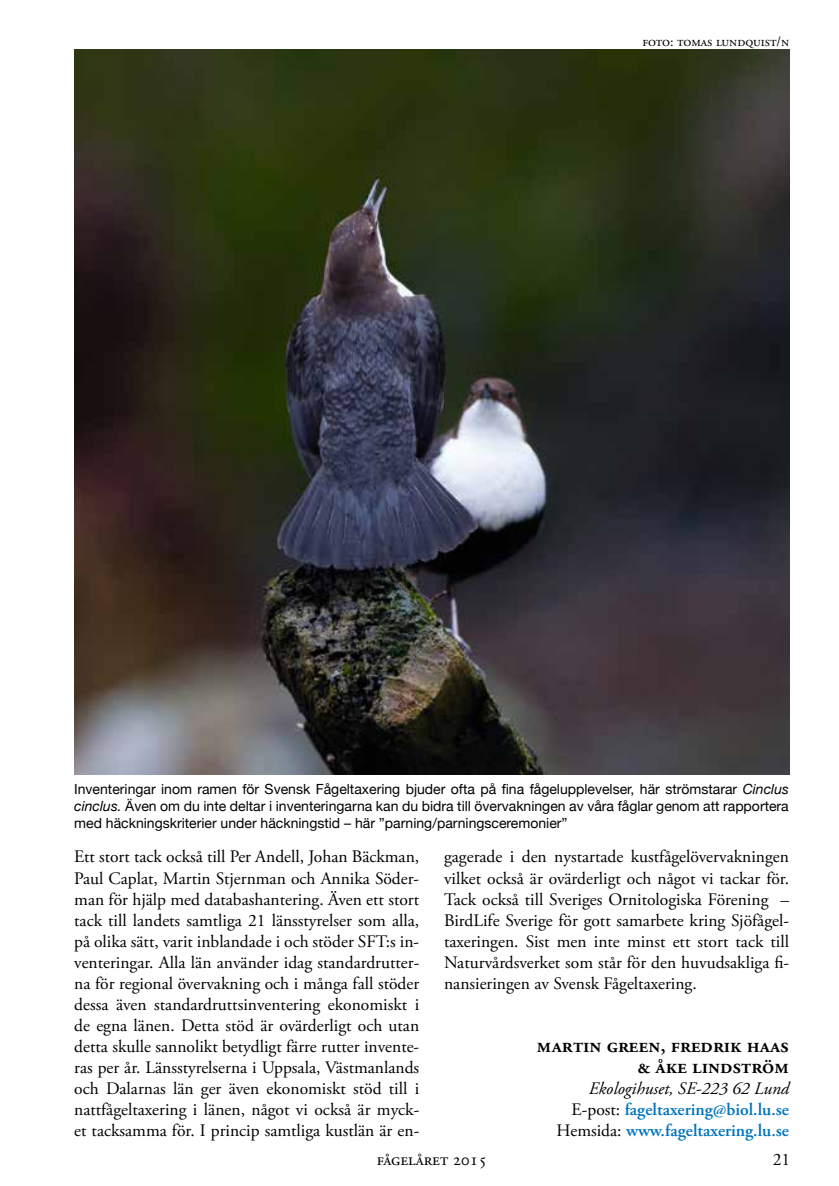
<style>
.page{position:relative;width:839px;height:1186px;background:#fff}
.page>*{position:absolute;margin:0;border:0;box-sizing:border-box;transform-origin:0 0}
.t1{font:600 21px/21px "Adobe Garamond Pro";color:#000;text-align:right}
.t2{font:17.5px/21px "Adobe Garamond Pro";letter-spacing:-.02em;color:#000;text-align:justify}
.t3{font:600 17.5px/21px "Adobe Garamond Pro";color:#0074be;text-align:right}
.t4{font:17.5px "Adobe Garamond Pro";color:#000}
.t5{font:14px/16.8px "Helvetica Neue";color:#000;text-align:justify}
.t6{font:14px "Adobe Garamond Pro";color:#000}
.s1{font-style:italic}
.s2{font-weight:400;font-style:italic;color:#000}
.s3{font-weight:400;color:#000}
</style>
<div class="page">
<img style="left:75px;top:50px;width:714px;height:724px">
<p class="t6" style="left:642px;top:33px;width:148px">foto: tomas lundquist/n</p>
<p class="t5" style="left:74px;top:780px;width:716px">Inventeringar inom ramen för Svensk Fågeltaxering bjuder ofta på fina fågelupplevelser, här strömstarar <span class="s1">Cinclus cinclus.</span> Även om du inte deltar i inventeringarna kan du bidra till övervakningen av våra fåglar genom att rapportera med häckningskriterier under häckningstid – här ”parning/parningsceremonier”</p>
<p class="t2" style="left:74px;top:847px;width:346px">Ett stort tack också till Per Andell, Johan Bäckman, Paul Caplat, Martin Stjernman och Annika Söder&shy;man för hjälp med databashantering. Även ett stort tack till landets samtliga 21 länsstyrelser som alla, på olika sätt, varit inblandade i och stöder SFT:s in&shy;venteringar. Alla län använder idag standardrutter&shy;na för regional övervakning och i många fall stöder dessa även standardruttsinventering ekonomiskt i de egna länen. Detta stöd är ovärderligt och utan detta skulle sannolikt betydligt färre rutter invente&shy;ras per år. Länsstyrelserna i Uppsala, Västmanlands och Dalarnas län ger även ekonomiskt stöd till i nattfågeltaxering i länen, något vi också är myck&shy;et tacksamma för. I princip samtliga kustlän är en-</p>
<p class="t2" style="left:444px;top:847px;width:346px">gagerade i den nystartade kustfågelövervakningen vilket också är ovärderligt och något vi tackar för.<br>Tack också till Sveriges Ornitologiska Förening – BirdLife Sverige för gott samarbete kring Sjöfågel&shy;taxeringen. Sist men inte minst ett stort tack till Naturvårdsverket som står för den huvudsakliga fi&shy;nansieringen av Svensk Fågeltaxering.</p>
<p class="t1" style="left:537px;top:1034px;width:253px">martin green, fredrik haas &amp; åke lindström</p>
<p class="t3" style="left:556px;top:1077px;width:234px"><span class="s2">Ekologihuset, SE-223 62 Lund<br></span><span class="s3">E-post:</span> fageltaxering@biol.lu.se<br><span class="s3">Hemsida:</span> www.fageltaxering.lu.se</p>
<p class="t4" style="left:377px;top:1149px;width:112px">fågelåret 2015</p>
<p class="t2" style="left:772px;top:1149px;width:19px">21</p>
</div>
